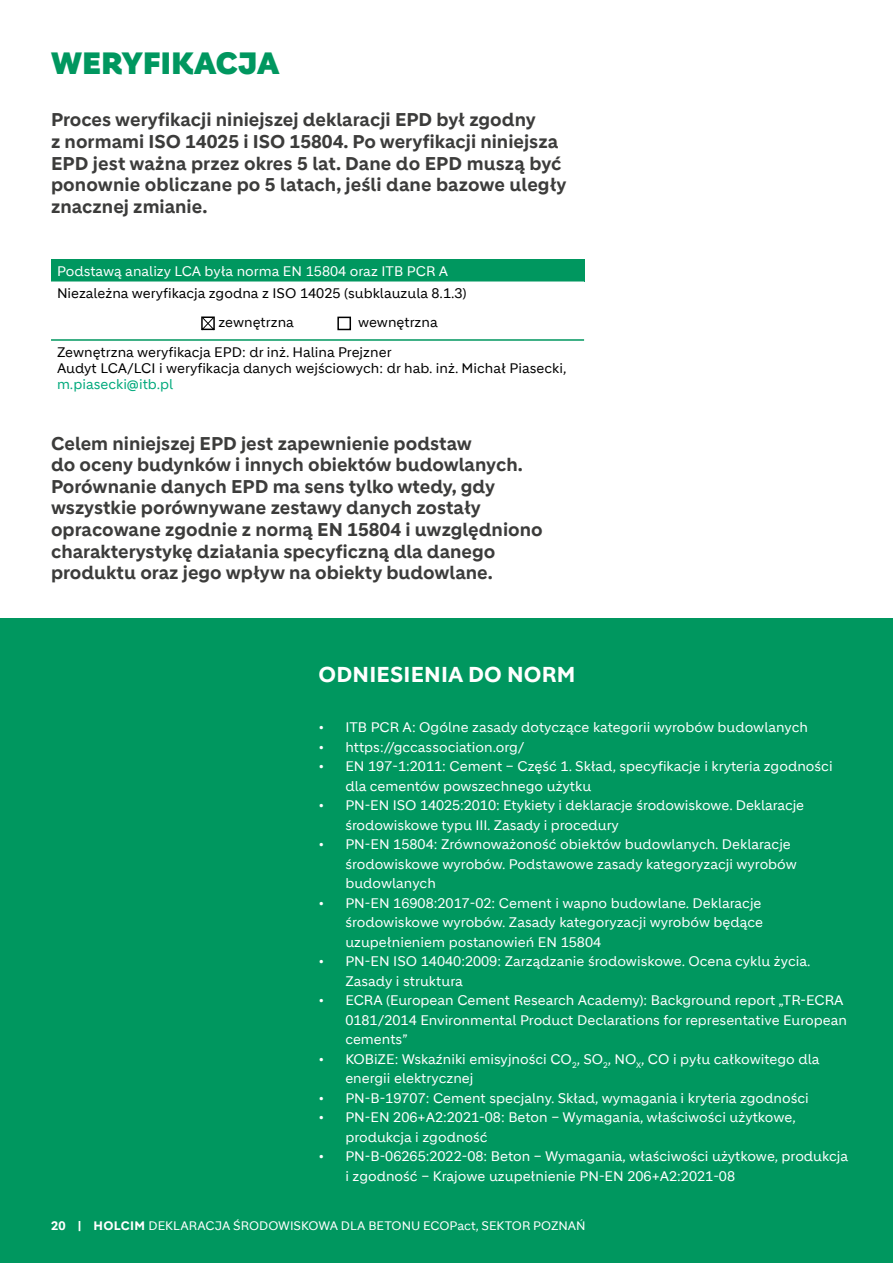
<style>
.page{position:relative;width:893px;height:1263px;background:#fff}
.page>*{position:absolute;margin:0;border:0;box-sizing:border-box;transform-origin:0 0}
.t1{font:900 30px "Holcim Headline";letter-spacing:.01em;color:#00975f}
.t2{font:700 21px "Holcim";letter-spacing:.01em;color:#fff}
.t3{font:700 18px/21.6px "Holcim";color:#3c3c3b}
.t4{font:13.5px/19.5px "Holcim";color:#fff}
.t5{font:13.5px/29.2px "Holcim";color:#000}
.t6{font:13.5px "Holcim";color:#00a97c}
.t7{font:12px "Holcim";color:#fff}
.s1{font-weight:700}
</style>
<div class="page">
<div style="left:0;top:619px;width:893px;height:644px;background:#00975f"></div>
<div style="left:51px;top:259px;width:533px;height:22px;background:#00975f"></div>
<svg style="left:51px;top:281px;width:533px;height:50px"></svg>
<hr style="left:51px;top:339px;width:533px;height:2px;background:#00975f">
<svg style="left:201px;top:316px;width:14px;height:15px"></svg>
<div style="left:337px;top:317px;width:14px;height:13px;border:2px solid #000"></div>
<h1 class="t1" style="left:51px;top:46px;width:230px">WERYFIKACJA</h1>
<p class="t3" style="left:51px;top:109px;width:517px">Proces weryfikacji niniejszej deklaracji EPD był zgodny<br>z normami ISO 14025 i ISO 15804. Po weryfikacji niniejsza EPD jest ważna przez okres 5 lat. Dane do EPD muszą być ponownie obliczane po 5 latach, jeśli dane bazowe uległy znacznej zmianie.</p>
<p class="t4" style="left:57px;top:261px;width:393px">Podstawą analizy LCA była norma EN 15804 oraz ITB PCR A</p>
<p class="t5" style="left:218px;top:279px;width:250px;text-indent:-161px">Niezależna weryfikacja zgodna z ISO 14025 (subklauzula 8.1.3) zewnętrzna</p>
<p class="t5" style="left:57px;top:308px;width:382px;text-indent:301px">wewnętrzna<br>Zewnętrzna weryfikacja EPD: dr inż. Halina Prejzner</p>
<p class="t5" style="left:57px;top:353px;width:511px">Audyt LCA/LCI i weryfikacja danych wejściowych: dr hab. inż. Michał Piasecki,</p>
<p class="t6" style="left:57px;top:376px;width:118px">m.piasecki@itb.pl</p>
<p class="t3" style="left:51px;top:432px;width:493px">Celem niniejszej EPD jest zapewnienie podstaw<br>do oceny budynków i innych obiektów budowlanych.<br>Porównanie danych EPD ma sens tylko wtedy, gdy wszystkie porównywane zestawy danych zostały opracowane zgodnie z normą EN 15804 i uwzględniono charakterystykę działania specyficzną dla danego produktu oraz jego wpływ na obiekty budowlane.</p>
<h2 class="t2" style="left:318px;top:662px;width:259px">ODNIESIENIA DO NORM</h2>
<p class="t4" style="left:318px;top:718px;width:491px">• ITB PCR A: Ogólne zasady dotyczące kategorii wyrobów budowlanych</p>
<p class="t4" style="left:318px;top:737px;width:208px">• https://gccassociation.org/</p>
<p class="t4" style="left:345px;top:757px;width:489px;text-indent:-27px">• EN 197-1:2011: Cement – Część 1. Skład, specyfikacje i kryteria zgodności dla cementów powszechnego użytku</p>
<p class="t4" style="left:345px;top:796px;width:460px;text-indent:-27px">• PN-EN ISO 14025:2010: Etykiety i deklaracje środowiskowe. Deklaracje środowiskowe typu III. Zasady i procedury</p>
<p class="t4" style="left:345px;top:835px;width:453px;text-indent:-27px">• PN-EN 15804: Zrównoważoność obiektów budowlanych. Deklaracje środowiskowe wyrobów. Podstawowe zasady kategoryzacji wyrobów budowlanych</p>
<p class="t4" style="left:345px;top:893px;width:419px;text-indent:-27px">• PN-EN 16908:2017-02: Cement i wapno budowlane. Deklaracje środowiskowe wyrobów. Zasady kategoryzacji wyrobów będące uzupełnieniem postanowień EN 15804</p>
<p class="t4" style="left:345px;top:952px;width:467px;text-indent:-27px">• PN-EN ISO 14040:2009: Zarządzanie środowiskowe. Ocena cyklu życia.<br>Zasady i struktura</p>
<p class="t4" style="left:345px;top:991px;width:503px;text-indent:-27px">• ECRA (European Cement Research Academy): Background report „TR-ECRA<br>0181/2014 Environmental Product Declarations for representative European cements”</p>
<p class="t4" style="left:345px;top:1049px;width:476px;text-indent:-27px">• KOBiZE: Wskaźniki emisyjności CO<sub>2</sub>, SO<sub>2</sub>, NO<sub>X</sub>, CO i pyłu całkowitego dla energii elektrycznej</p>
<p class="t4" style="left:318px;top:1088px;width:492px">• PN-B-19707: Cement specjalny. Skład, wymagania i kryteria zgodności</p>
<p class="t4" style="left:345px;top:1108px;width:452px;text-indent:-27px">• PN-EN 206+A2:2021-08: Beton – Wymagania, właściwości użytkowe, produkcja i zgodność</p>
<p class="t4" style="left:345px;top:1147px;width:504px;text-indent:-27px">• PN-B-06265:2022-08: Beton – Wymagania, właściwości użytkowe, produkcja i zgodność – Krajowe uzupełnienie PN-EN 206+A2:2021-08</p>
<p class="t7" style="left:51px;top:1218px;width:536px"><span class="s1">20 | HOLCIM</span> DEKLARACJA ŚRODOWISKOWA DLA BETONU ECOPact, SEKTOR POZNAŃ</p>
</div>
